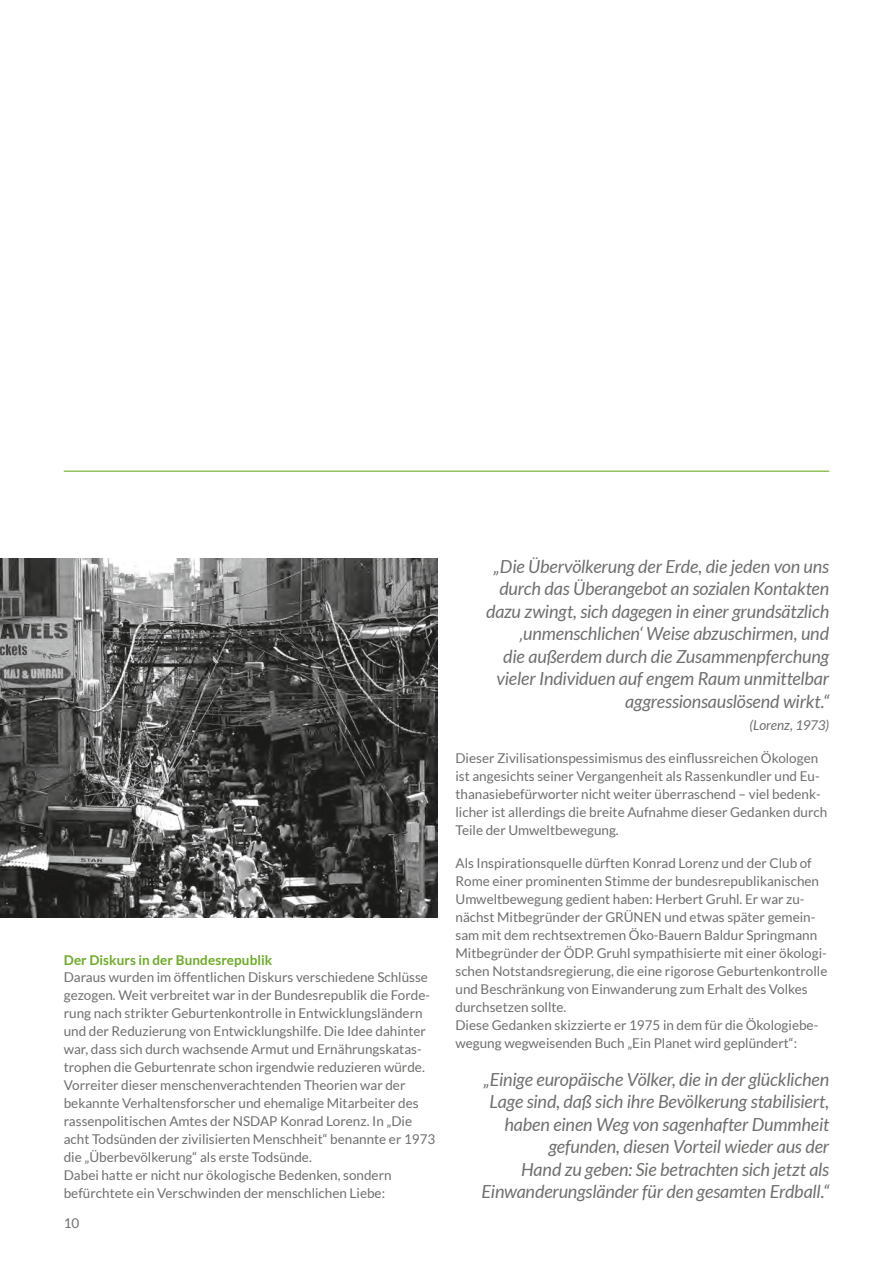
<style>
.page{position:relative;width:893px;height:1263px;background:#fff}
.page>*{position:absolute;margin:0;border:0;box-sizing:border-box;transform-origin:0 0}
.t1{font:italic 18px/22.5px "Lato";letter-spacing:-.01em;color:#6f6f6e;text-align:right}
.t2{font:13.5px/18px "Lato";color:#6f6f6e}
.t3{font:700 13.5px "Lato";letter-spacing:.005em;color:#6dab26}
.t4{font:italic 13.5px "Lato";letter-spacing:-.005em;color:#6f6f6e}
</style>
<div class="page">
<hr style="left:64px;top:471px;width:765px;height:1px;background:#6dab26">
<img style="left:0;top:558px;width:437px;height:359px">
<p class="t3" style="left:64px;top:952px;width:210px">Der Diskurs in der Bundesrepublik</p>
<p class="t2" style="left:64px;top:968px;width:373px">Daraus wurden im öffentlichen Diskurs verschiedene Schlüsse gezogen. Weit verbreitet war in der Bundesrepublik die Forde&shy;rung nach strikter Geburtenkontrolle in Entwicklungsländern und der Reduzierung von Entwicklungshilfe. Die Idee dahinter war, dass sich durch wachsende Armut und Ernährungskatas&shy;trophen die Geburtenrate schon irgendwie reduzieren würde.<br>Vorreiter dieser menschenverachtenden Theorien war der bekannte Verhaltensforscher und ehemalige Mitarbeiter des rassenpolitischen Amtes der NSDAP Konrad Lorenz. In „Die acht Todsünden der zivilisierten Menschheit“ benannte er 1973 die „Überbevölkerung“ als erste Todsünde.<br>Dabei hatte er nicht nur ökologische Bedenken, sondern befürchtete ein Verschwinden der menschlichen Liebe:</p>
<p class="t2" style="left:64px;top:1214px;width:17px">10</p>
<p class="t1" style="left:486px;top:555px;width:345px">„Die Übervölkerung der Erde, die jeden von uns durch das Überangebot an sozialen Kontakten dazu zwingt, sich dagegen in einer grundsätzlich ‚unmenschlichen‘ Weise abzuschirmen, und<br>die außerdem durch die Zusammenpferchung vieler Individuen auf engem Raum unmittelbar aggressionsauslösend wirkt.“</p>
<p class="t4" style="left:749px;top:718px;width:81px">(Lorenz, 1973)</p>
<p class="t2" style="left:455px;top:749px;width:373px">Dieser Zivilisationspessimismus des einflussreichen Ökologen ist angesichts seiner Vergangenheit als Rassenkundler und Eu&shy;thanasiebefürworter nicht weiter überraschend – viel bedenk&shy;licher ist allerdings die breite Aufnahme dieser Gedanken durch Teile der Umweltbewegung.</p>
<p class="t2" style="left:455px;top:854px;width:373px">Als Inspirationsquelle dürften Konrad Lorenz und der Club of Rome einer prominenten Stimme der bundesrepublikanischen Umweltbewegung gedient haben: Herbert Gruhl. Er war zu&shy;nächst Mitbegründer der GRÜNEN und etwas später gemein&shy;sam mit dem rechtsextremen Öko-Bauern Baldur Springmann Mitbegründer der ÖDP. Gruhl sympathisierte mit einer ökologi&shy;schen Notstandsregierung, die eine rigorose Geburtenkontrolle und Beschränkung von Einwanderung zum Erhalt des Volkes durchsetzen sollte.<br>Diese Gedanken skizzierte er 1975 in dem für die Ökologiebe&shy;wegung wegweisenden Buch „Ein Planet wird geplündert“:</p>
<p class="t1" style="left:482px;top:1068px;width:349px">„Einige europäische Völker, die in der glücklichen Lage sind, daß sich ihre Bevölkerung stabilisiert, haben einen Weg von sagenhafter Dummheit gefunden, diesen Vorteil wieder aus der<br>Hand zu geben: Sie betrachten sich jetzt als Einwanderungsländer für den gesamten Erdball.“</p>
</div>
